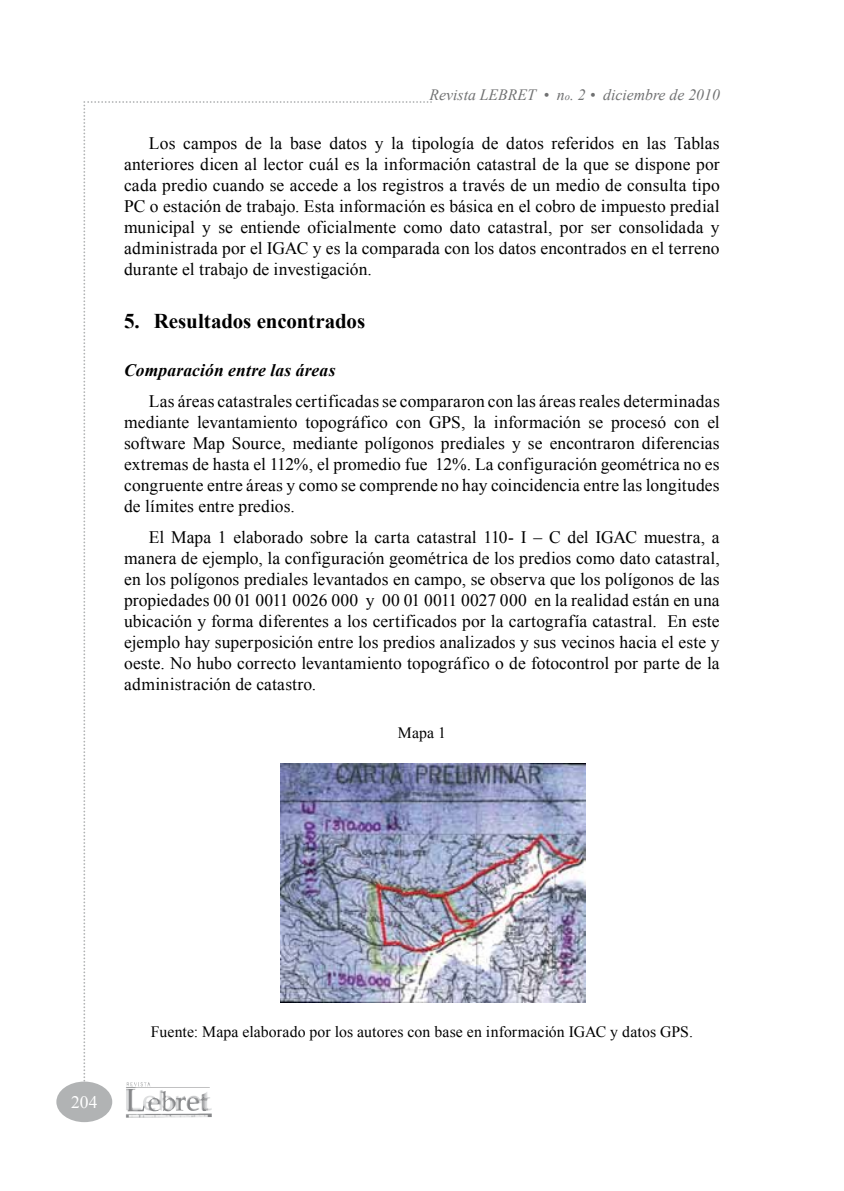
<style>
.page{position:relative;width:844px;height:1191px;background:#fff}
.page>*{position:absolute;margin:0;border:0;box-sizing:border-box;transform-origin:0 0}
.t1{font:700 21px "Times New Roman";letter-spacing:-.005em;color:#000}
.t2{font:17.5px/21px "Times New Roman";letter-spacing:.005em;color:#000;text-align:justify}
.t3{font:italic 700 17.5px "Times New Roman";letter-spacing:.01em;color:#000}
.t4{font:17.5px "Times New Roman";color:#fff}
.t5{font:15.75px "Times New Roman";letter-spacing:.005em;color:#000}
.t6{font:italic 15.75px "Times New Roman";color:#707172}
.s1{font-size:10.5px}
</style>
<div class="page">
<div style="left:56px;top:1081px;width:56px;height:41px;background:#b1b3b4;border-radius:50%"></div>
<svg style="left:83px;top:101px;width:349px;height:980px"></svg>
<img style="left:280px;top:763px;width:305px;height:239px">
<img style="left:126px;top:1082px;width:84px;height:29px">
<p class="t6" style="left:429px;top:84px;width:292px">Revista LEBRET • n<span class="s1">o</span>. 2 • diciembre de 2010</p>
<p class="t2" style="left:124px;top:132px;width:597px;text-indent:25px">Los campos de la base datos y la tipología de datos referidos en las Tablas anteriores dicen al lector cuál es la información catastral de la que se dispone por cada predio cuando se accede a los registros a través de un medio de consulta tipo PC o estación de trabajo. Esta información es básica en el cobro de impuesto predial municipal y se entiende oficialmente como dato catastral, por ser consolidada y administrada por el IGAC y es la comparada con los datos encontrados en el terreno durante el trabajo de investigación.</p>
<p class="t1" style="left:124px;top:307px;width:242px">5. Resultados encontrados</p>
<p class="t3" style="left:124px;top:358px;width:213px">Comparación entre las áreas</p>
<p class="t2" style="left:124px;top:390px;width:597px;text-indent:25px">Las áreas catastrales certificadas se compararon con las áreas reales determinadas mediante levantamiento topográfico con GPS, la información se procesó con el software Map Source, mediante polígonos prediales y se encontraron diferencias extremas de hasta el 112%, el promedio fue 12%. La configuración geométrica no es congruente entre áreas y como se comprende no hay coincidencia entre las longitudes de límites entre predios.</p>
<p class="t2" style="left:124px;top:526px;width:597px;text-indent:25px">El Mapa 1 elaborado sobre la carta catastral 110- I – C del IGAC muestra, a manera de ejemplo, la configuración geométrica de los predios como dato catastral, en los polígonos prediales levantados en campo, se observa que los polígonos de las propiedades 00 01 0011 0026 000 y 00 01 0011 0027 000 en la realidad están en una ubicación y forma diferentes a los certificados por la cartografía catastral. En este ejemplo hay superposición entre los predios analizados y sus vecinos hacia el este y oeste. No hubo correcto levantamiento topográfico o de fotocontrol por parte de la administración de catastro.</p>
<p class="t5" style="left:398px;top:722px;width:50px">Mapa 1</p>
<p class="t4" style="left:71px;top:1090px;width:28px">204</p>
<p class="t5" style="left:151px;top:1020px;width:543px">Fuente: Mapa elaborado por los autores con base en información IGAC y datos GPS.</p>
</div>
